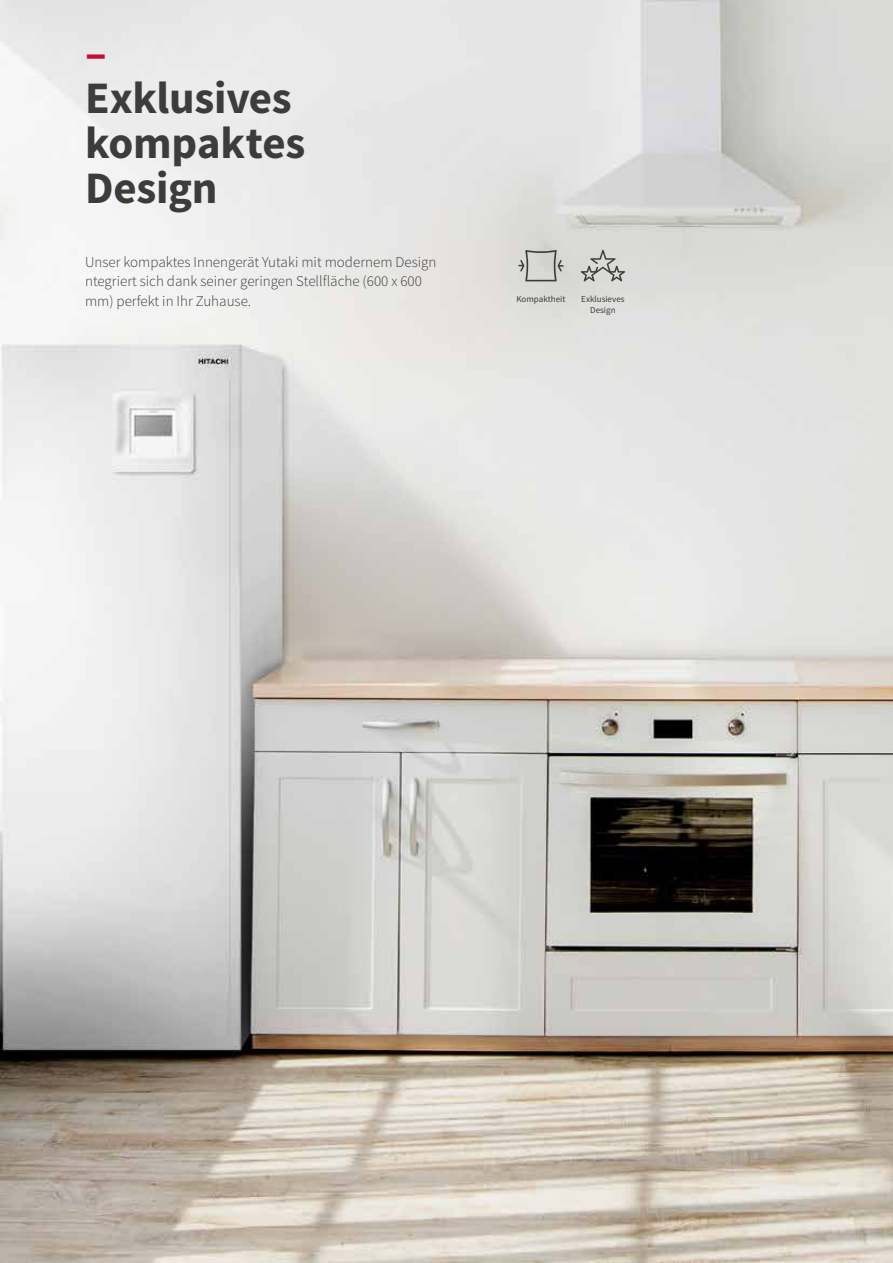
<style>
.page{position:relative;width:893px;height:1263px;background:#fff}
.page>*{position:absolute;margin:0;border:0;box-sizing:border-box;transform-origin:0 0}
.t1{font:700 45px/45px "Source Sans Pro";letter-spacing:-.005em;color:#3c3c3b}
.t2{font:700 45px "Source Sans Pro";color:#cc0935}
.t3{font:300 15px/19.5px "Source Sans Pro";color:#3c3c3b}
.t4{font:9px/10.5px "Source Sans Pro";color:#3c3c3b;text-align:center}
</style>
<div class="page">
<img style="left:0;top:0;width:893px;height:1263px">
<svg style="left:518px;top:250px;width:46px;height:31px"></svg>
<svg style="left:581px;top:250px;width:44px;height:31px"></svg>
<h1 class="t2" style="left:85px;top:24px;width:23px">–</h1>
<h1 class="t1" style="left:85px;top:77px;width:222px">Exklusives kompaktes<br>Design</h1>
<p class="t3" style="left:85px;top:252px;width:353px">Unser kompaktes Innengerät Yutaki mit modernem Design ntegriert sich dank seiner geringen Stellfläche (600 x 600 mm) perfekt in Ihr Zuhause.</p>
<p class="t4" style="left:516px;top:294px;width:50px">Kompaktheit</p>
<p class="t4" style="left:581px;top:294px;width:45px">Exklusieves<br>Design</p>
</div>
